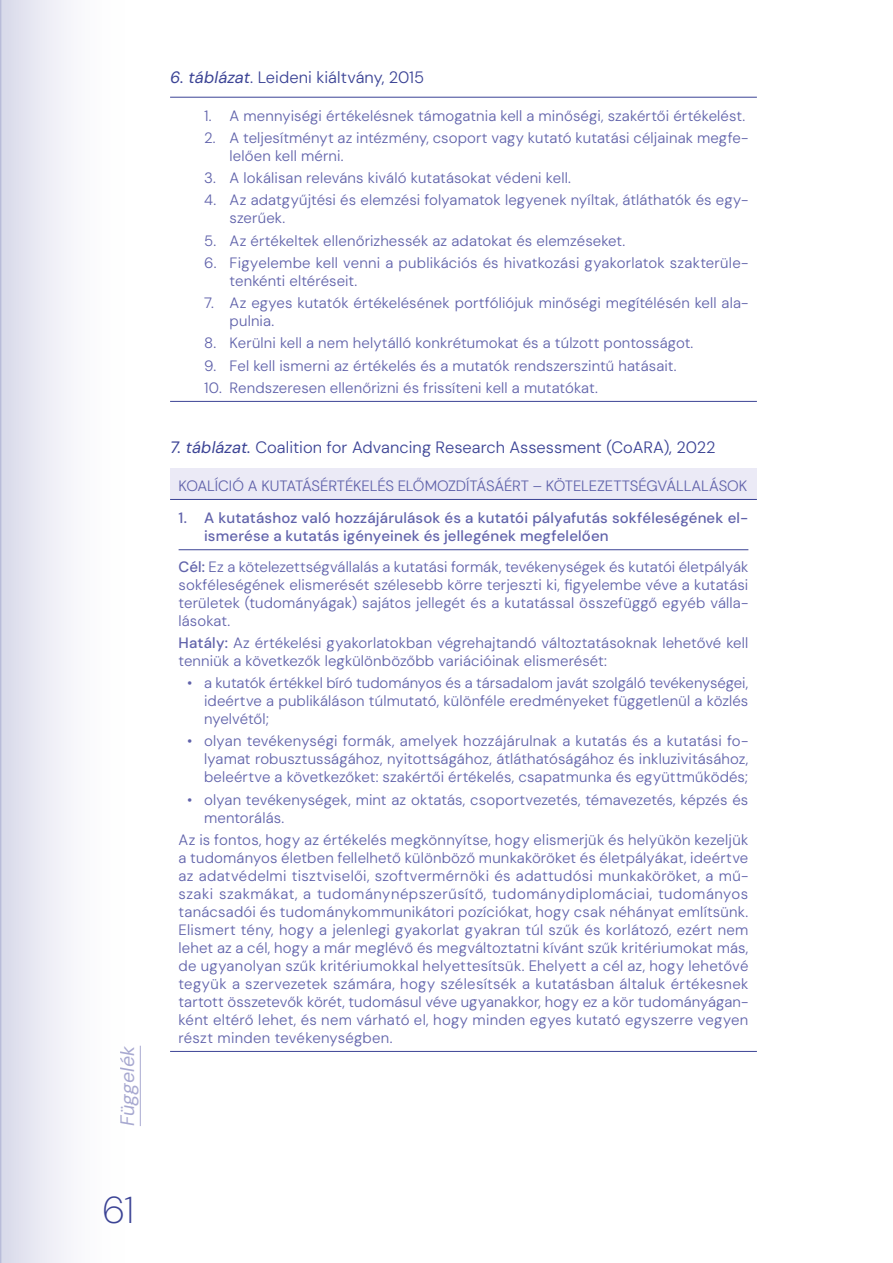
<style>
.page{position:relative;width:893px;height:1263px;background:#fff}
.page>*{position:absolute;margin:0;border:0;box-sizing:border-box;transform-origin:0 0}
.t1{font:200 37.5px "DM Sans 18 pt";color:#3b4395}
.t2{font:italic 19.5px "DM Sans 18 pt";color:#6062aa}
.t3{font:300 16.5px "DM Sans 18 pt";color:#3b4395}
.t4{font:300 15px/18px "DM Sans 18 pt";letter-spacing:.01em;color:#6062aa}
.t5{font:500 15px/18px "DM Sans 18 pt";letter-spacing:.01em;color:#6062aa}
.t6{font:300 15px "DM Sans 18 pt";letter-spacing:-.01em;color:#6062aa}
.s1{font-weight:400;font-style:italic}
.s2{font-weight:500}
</style>
<div class="page">
<div style="left:0;top:0;width:134px;height:1263px;background:linear-gradient(to right,#ddddec,#fff)"></div>
<svg style="left:0;top:0;width:1px;height:1263px"></svg>
<hr style="left:140px;top:1046px;width:1px;height:80px;background:#6062aa">
<hr style="left:170px;top:97px;width:587px;height:1px;background:#3b4395">
<hr style="left:170px;top:401px;width:587px;height:1px;background:#3b4395">
<div style="left:170px;top:468px;width:587px;height:31px;background:#ebeaf6"></div>
<hr style="left:170px;top:1051px;width:587px;height:1px;background:#3b4395">
<hr style="left:170px;top:499px;width:587px;height:1px;background:#3b4395">
<hr style="left:179px;top:549px;width:569px;height:1px;background:#3b4395">
<h2 class="t2" style="left:115px;top:1126px;width:82px;rotate:-90deg">Függelék</h2>
<h1 class="t1" style="left:102px;top:1187px;width:34px">61</h1>
<p class="t3" style="left:170px;top:67px;width:256px"><span class="s1">6. táblázat</span>. Leideni kiáltvány, 2015</p>
<p class="t4" style="left:204px;top:106px;width:543px">1. A mennyiségi értékelésnek támogatnia kell a minőségi, szakértői értékelést.</p>
<p class="t4" style="left:230px;top:129px;width:520px;text-indent:-26px">2. A teljesítményt az intézmény, csoport vagy kutató kutatási céljainak megfe&shy;lelően kell mérni.</p>
<p class="t4" style="left:204px;top:169px;width:368px">3. A lokálisan releváns kiváló kutatásokat védeni kell.</p>
<p class="t4" style="left:230px;top:191px;width:520px;text-indent:-25px">4. Az adatgyűjtési és elemzési folyamatok legyenek nyíltak, átláthatók és egy&shy;szerűek.</p>
<p class="t4" style="left:204px;top:231px;width:423px">5. Az értékeltek ellenőrizhessék az adatokat és elemzéseket.</p>
<p class="t4" style="left:230px;top:254px;width:520px;text-indent:-26px">6. Figyelembe kell venni a publikációs és hivatkozási gyakorlatok szakterüle&shy;tenkénti eltéréseit.</p>
<p class="t4" style="left:230px;top:294px;width:520px;text-indent:-26px">7. Az egyes kutatók értékelésének portfóliójuk minőségi megítélésén kell ala&shy;pulnia.</p>
<p class="t4" style="left:204px;top:334px;width:491px">8. Kerülni kell a nem helytálló konkrétumokat és a túlzott pontosságot.</p>
<p class="t4" style="left:204px;top:356px;width:474px">9. Fel kell ismerni az értékelés és a mutatók rendszerszintű hatásait.</p>
<p class="t4" style="left:204px;top:378px;width:395px">10. Rendszeresen ellenőrizni és frissíteni kell a mutatókat.</p>
<p class="t3" style="left:170px;top:437px;width:547px"><span class="s1">7. táblázat.</span> Coalition for Advancing Research Assessment (CoARA), 2022</p>
<p class="t6" style="left:179px;top:476px;width:570px">KOALÍCIÓ A KUTATÁSÉRTÉKELÉS ELŐMOZDÍTÁSÁÉRT – KÖTELEZETTSÉGVÁLLALÁSOK</p>
<p class="t5" style="left:204px;top:508px;width:546px;text-indent:-26px">1. A kutatáshoz való hozzájárulások és a kutatói pályafutás sokféleségének el&shy;ismerése a kutatás igényeinek és jellegének megfelelően</p>
<p class="t4" style="left:179px;top:557px;width:571px;text-align:justify"><span class="s2">Cél:</span> Ez a kötelezettségvállalás a kutatási formák, tevékenységek és kutatói életpályák sokféleségének elismerését szélesebb körre terjeszti ki, figyelembe véve a kutatási területek (tudományágak) sajátos jellegét és a kutatással összefüggő egyéb válla&shy;lásokat.</p>
<p class="t4" style="left:178px;top:633px;width:571px"><span class="s2">Hatály:</span> Az értékelési gyakorlatokban végrehajtandó változtatásoknak lehetővé kell tenniük a következők legkülönbözőbb variációinak elismerését:</p>
<p class="t4" style="left:204px;top:674px;width:546px;text-align:justify;text-indent:-17px">• a kutatók értékkel bíró tudományos és a társadalom javát szolgáló tevékenységei, ideértve a publikáláson túlmutató, különféle eredményeket függetlenül a közlés nyelvétől;</p>
<p class="t4" style="left:204px;top:732px;width:546px;text-align:justify;text-indent:-17px">• olyan tevékenységi formák, amelyek hozzájárulnak a kutatás és a kutatási fo&shy;lyamat robusztusságához, nyitottságához, átláthatóságához és inkluzivitásához, beleértve a következőket: szakértői értékelés, csapatmunka és együttműködés;</p>
<p class="t4" style="left:204px;top:790px;width:546px;text-indent:-17px">• olyan tevékenységek, mint az oktatás, csoportvezetés, témavezetés, képzés és mentorálás.</p>
<p class="t4" style="left:179px;top:830px;width:571px;text-align:justify">Az is fontos, hogy az értékelés megkönnyítse, hogy elismerjük és helyükön kezeljük a tudományos életben fellelhető különböző munkaköröket és életpályákat, ideértve az adatvédelmi tisztviselői, szoftvermérnöki és adattudósi munkaköröket, a mű&shy;szaki szakmákat, a tudománynépszerűsítő, tudománydiplomáciai, tudományos tanácsadói és tudománykommunikátori pozíciókat, hogy csak néhányat említsünk.<br>Elismert tény, hogy a jelenlegi gyakorlat gyakran túl szűk és korlátozó, ezért nem lehet az a cél, hogy a már meglévő és megváltoztatni kívánt szűk kritériumokat más, de ugyanolyan szűk kritériumokkal helyettesítsük. Ehelyett a cél az, hogy lehetővé tegyük a szervezetek számára, hogy szélesítsék a kutatásban általuk értékesnek tartott összetevők körét, tudomásul véve ugyanakkor, hogy ez a kör tudományágan&shy;ként eltérő lehet, és nem várható el, hogy minden egyes kutató egyszerre vegyen részt minden tevékenységben.</p>
</div>
